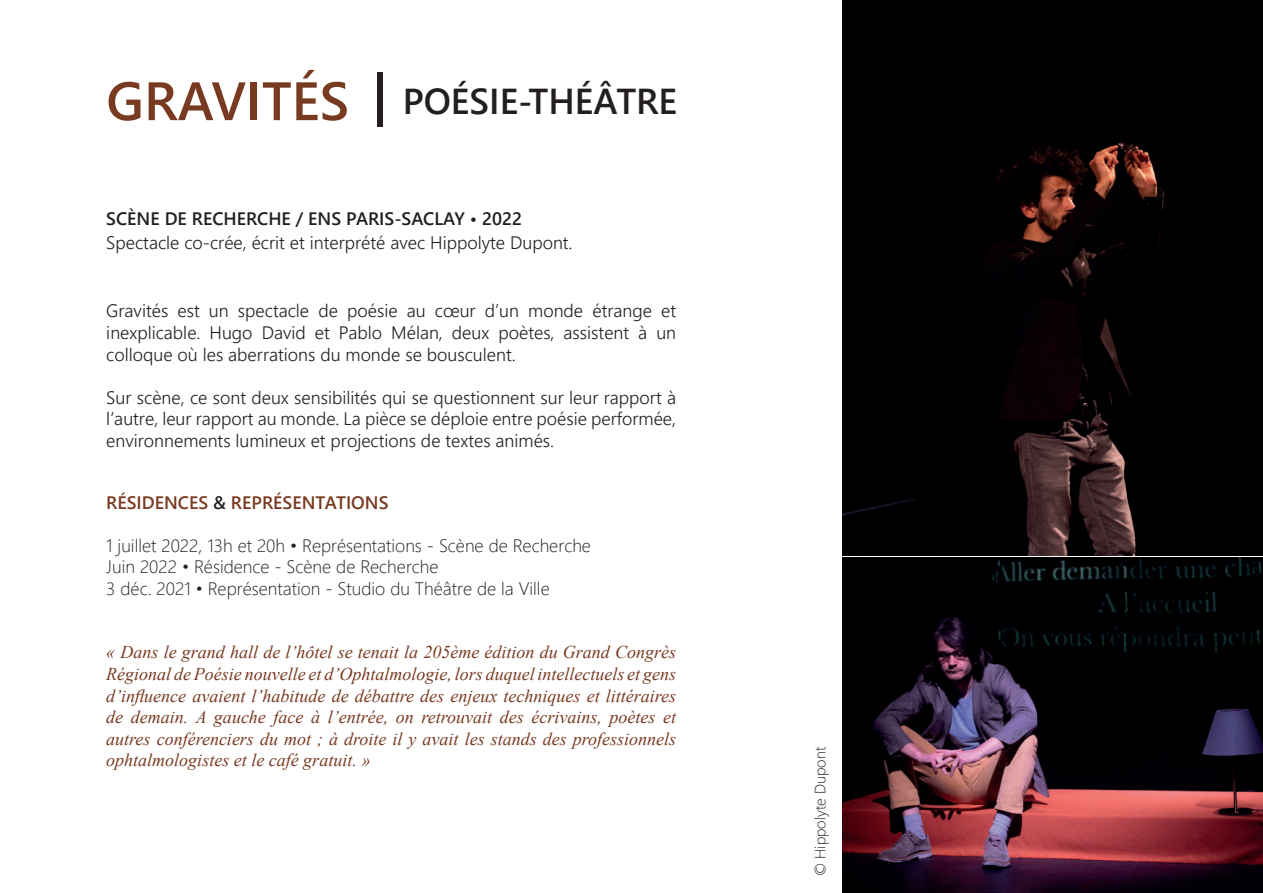
<style>
.page{position:relative;width:1263px;height:893px;background:#fff}
.page>*{position:absolute;margin:0;border:0;box-sizing:border-box;transform-origin:0 0}
.t1{font:700 36px "Yu Gothic UI";color:#231f20}
.t2{font:300 18px/21.6px "Yu Gothic UI";color:#231f20;text-align:justify}
.t3{font:italic 18px/21.6px "Times New Roman";color:#783a21;text-align:justify}
.t4{font:300 18px/21.6px "Yu Gothic UI";color:#231f20}
.t5{font:600 18px "Yu Gothic UI";color:#231f20}
.t6{font:600 18px "Yu Gothic UI";color:#783a21}
.t7{font:300 15px "Yu Gothic UI";color:#231f20}
.s1{font-size:54px;color:#783a21}
.s2{font-size:54px}
.s3{color:#231f20}
</style>
<div class="page">
<img style="left:842px;top:558px;width:421px;height:335px">
<img style="left:842px;top:0;width:421px;height:556px">
<h1 class="t1" style="left:106px;top:80px;width:572px"><span class="s1">GRAVITÉS</span> <span class="s2">|</span> POÉSIE-THÉÂTRE</h1>
<p class="t5" style="left:106px;top:208px;width:417px">SCÈNE DE RECHERCHE / ENS PARIS-SACLAY • 2022</p>
<p class="t2" style="left:106px;top:229px;width:468px">Spectacle co-crée, écrit et interprété avec Hippolyte Dupont.</p>
<p class="t2" style="left:106px;top:298px;width:571px">Gravités est un spectacle de poésie au cœur d’un monde étrange et inexplicable. Hugo David et Pablo Mélan, deux poètes, assistent à un colloque où les aberrations du monde se bousculent.</p>
<p class="t2" style="left:106px;top:384px;width:571px">Sur scène, ce sont deux sensibilités qui se questionnent sur leur rapport à l’autre, leur rapport au monde. La pièce se déploie entre poésie performée, environnements lumineux et projections de textes animés.</p>
<p class="t6" style="left:106px;top:492px;width:284px">RÉSIDENCES <span class="s3">&amp;</span> REPRÉSENTATIONS</p>
<p class="t4" style="left:106px;top:532px;width:486px">1 juillet 2022, 13h et 20h • Représentations - Scène de Recherche<br>Juin 2022 • Résidence - Scène de Recherche<br>3 déc. 2021 • Représentation - Studio du Théâtre de la Ville</p>
<p class="t3" style="left:106px;top:641px;width:571px">« Dans le grand hall de l’hôtel se tenait la 205ème édition du Grand Congrès Régional de Poésie nouvelle et d’Ophtalmologie, lors duquel intellectuels et gens d’influence avaient l’habitude de débattre des enjeux techniques et littéraires de demain. A gauche face à l’entrée, on retrouvait des écrivains, poètes et autres conférenciers du mot ; à droite il y avait les stands des professionnels ophtalmologistes et le café gratuit. »</p>
<p class="t7" style="left:806px;top:876px;width:131px;rotate:-90deg">© Hippolyte Dupont</p>
</div>
